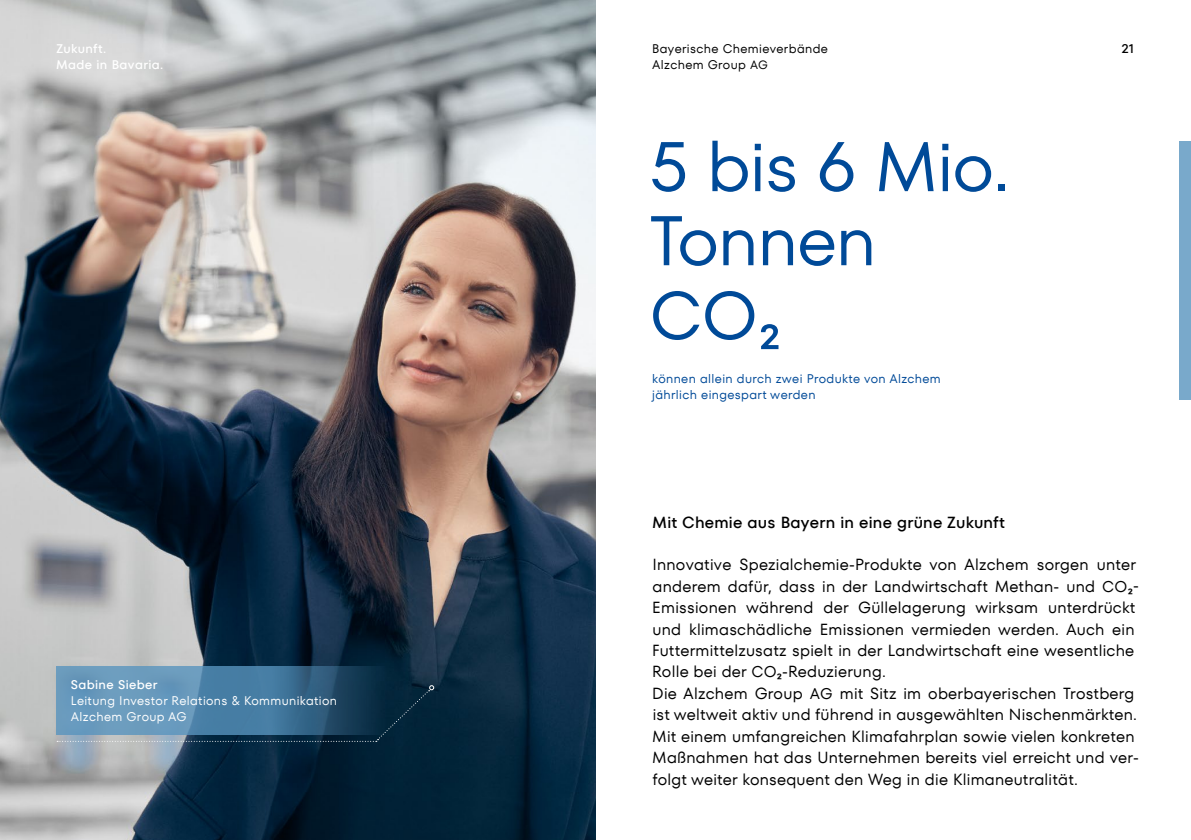
<style>
.page{position:relative;width:1191px;height:840px;background:#fff}
.page>*{position:absolute;margin:0;border:0;box-sizing:border-box;transform-origin:0 0}
.t1{font:70px/74px "TT Fors";letter-spacing:-.01em;color:#004a98}
.t2{font:68px "TT Fors";color:#004a98}
.t3{font:16px/21.4px "TT Fors";letter-spacing:.015em;color:#000}
.t4{font:500 16px "TT Fors";letter-spacing:.015em;color:#000}
.t5{font:12.4px/16px "TT Fors";letter-spacing:.03em;color:#004a98}
.t6{font:12.4px/16px "TT Fors";letter-spacing:.03em;color:#fff}
.t7{font:12.4px "TT Fors";letter-spacing:.03em;color:#000}
.t8{font:500 12.4px/15.6px "TT Fors";letter-spacing:.03em;color:#fff}
.t9{font:500 12.4px "TT Fors";color:#000}
.s1{font-size:12px}
.s2{font-size:70px}
.s3{font-size:15.6px}
.s4{font-weight:500}
.s5{font-size:15.4px}
</style>
<div class="page">
<img style="left:0;top:0;width:595px;height:839px">
<svg style="left:57px;top:666px;width:340px;height:19px;background:#487899"></svg>
<div style="left:1179px;top:140px;width:12px;height:259px;background:#79a9cb"></div>
<svg style="left:57px;top:685px;width:377px;height:56px;background:#406c8b"></svg>
<p class="t8" style="left:56px;top:41px;width:109px">Zukunft.<br>Made in Bavaria.</p>
<p class="t8" style="left:71px;top:676px;width:88px">Sabine Sieber</p>
<p class="t6" style="left:71px;top:692px;width:268px">Leitung Investor Relations &amp; Kommunikation<br>Alzchem Group AG</p>
<p class="t7" style="left:652px;top:42px;width:177px">Bayerische Chemieverbände</p>
<p class="t9" style="left:1122px;top:41px;width:14px">21</p>
<p class="t7" style="left:652px;top:57px;width:117px">Alzchem Group <span class="s1">AG</span></p>
<h1 class="t1" style="left:649px;top:130px;width:362px">5 bis 6 Mio.<br>Tonnen</h1>
<h2 class="t2" style="left:649px;top:275px;width:132px">CO<span class="s2">2</span></h2>
<p class="t5" style="left:652px;top:370px;width:290px">können allein durch zwei Produkte von Alzchem jährlich eingespart werden</p>
<p class="t4" style="left:652px;top:512px;width:354px">Mit Chemie aus Bayern in eine grüne Zukunft</p>
<p class="t3" style="left:652px;top:554px;width:488px">Innovative Spezialchemie-Produkte von Alzchem sorgen unter anderem dafür, dass in der Landwirtschaft Methan- und <span class="s3">CO</span><span class="s4">2</span>- Emissionen während der Güllelagerung wirksam unterdrückt und klimaschädliche Emissionen vermieden werden. Auch ein Futtermittelzusatz spielt in der Landwirtschaft eine wesentliche Rolle bei der <span class="s3">CO</span><span class="s4">2</span>-Reduzierung.<br>Die Alzchem Group <span class="s5">AG</span> mit Sitz im oberbayerischen Trostberg ist weltweit aktiv und führend in ausgewählten Nischenmärkten.<br>Mit einem umfangreichen Klimafahrplan sowie vielen konkreten Maßnahmen hat das Unternehmen bereits viel erreicht und ver&shy;folgt weiter konsequent den Weg in die Klimaneutralität.</p>
</div>
